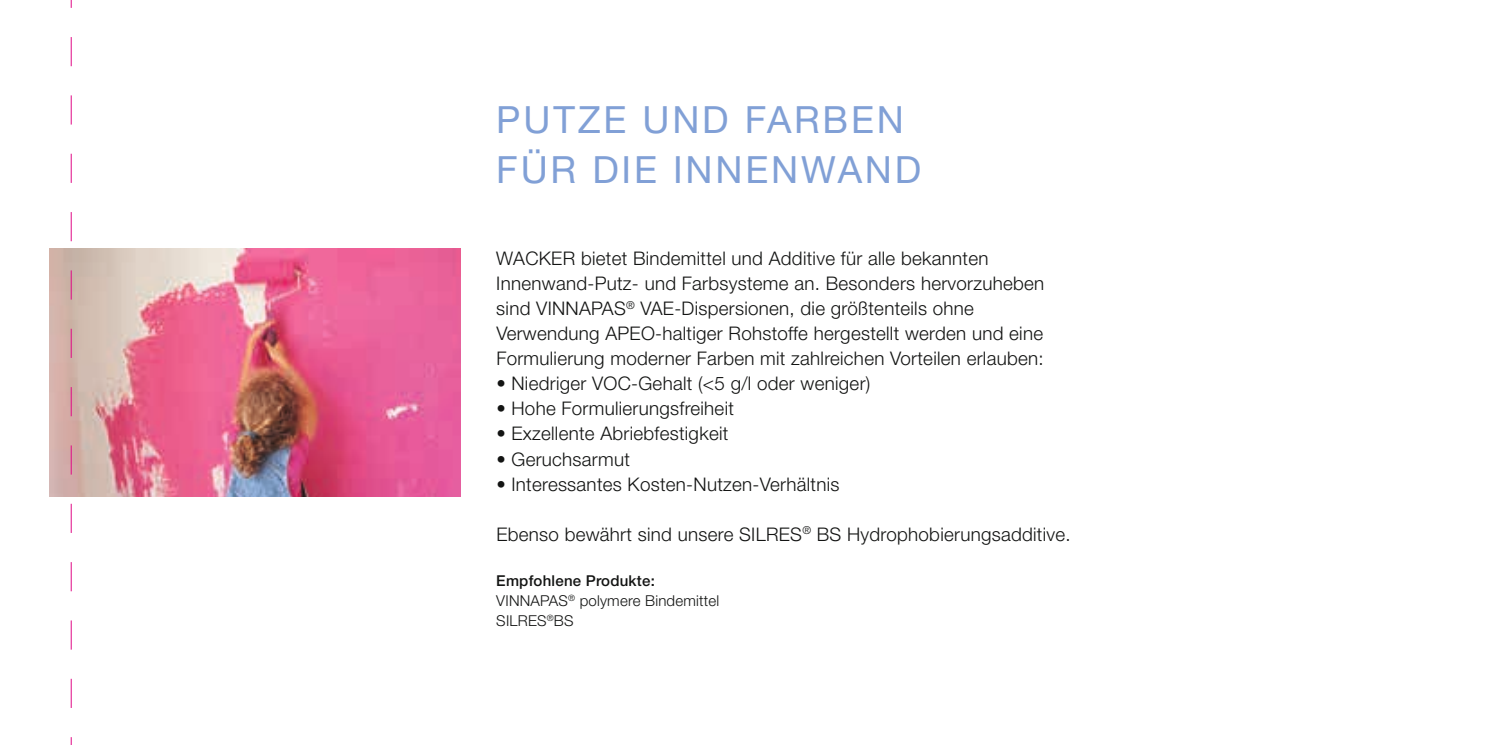
<style>
.page{position:relative;width:1489px;height:745px;background:#fff}
.page>*{position:absolute;margin:0;border:0;box-sizing:border-box;transform-origin:0 0}
.t1{font:37.5px/50px "Helvetica Neue LT Pro";letter-spacing:.075em;color:#81a0d6}
.t2{font:300 18.75px/25px "Helvetica Neue LT Pro";letter-spacing:.015em;color:#131413}
.t3{font:300 15px/20px "Helvetica Neue LT Pro";letter-spacing:.015em;color:#131413}
.s1{font-weight:500}
</style>
<div class="page">
<img style="left:50px;top:248px;width:411px;height:248px">
<svg style="left:71px;top:0;width:1px;height:744px"></svg>
<h1 class="t1" style="left:496px;top:94px;width:426px">PUTZE UND FARBEN<br>FÜR DIE INNENWAND</h1>
<p class="t2" style="left:496px;top:245px;width:549px">WACKER bietet Bindemittel und Additive für alle bekannten Innenwand-Putz- und Farbsysteme an. Besonders hervorzuheben sind VINNAPAS<sup>®</sup> VAE-Dispersionen, die größtenteils ohne Verwendung APEO-haltiger Rohstoffe hergestellt werden und eine Formulierung moderner Farben mit zahlreichen Vorteilen erlauben:</p>
<p class="t2" style="left:496px;top:370px;width:375px">• Niedriger VOC-Gehalt (&lt;5 g/l oder weniger)</p>
<p class="t2" style="left:496px;top:395px;width:239px">• Hohe Formulierungsfreiheit</p>
<p class="t2" style="left:496px;top:420px;width:233px">• Exzellente Abriebfestigkeit</p>
<p class="t2" style="left:496px;top:445px;width:135px">• Geruchsarmut</p>
<p class="t2" style="left:496px;top:470px;width:344px">• Interessantes Kosten-Nutzen-Verhältnis</p>
<p class="t2" style="left:496px;top:520px;width:576px">Ebenso bewährt sind unsere SILRES<sup>®</sup> BS Hydrophobierungsadditive.</p>
<p class="t3" style="left:496px;top:569px;width:224px"><span class="s1">Empfohlene Produkte:<br></span>VINNAPAS<sup>®</sup> polymere Bindemittel<br>SILRES<sup>®</sup>BS</p>
</div>
